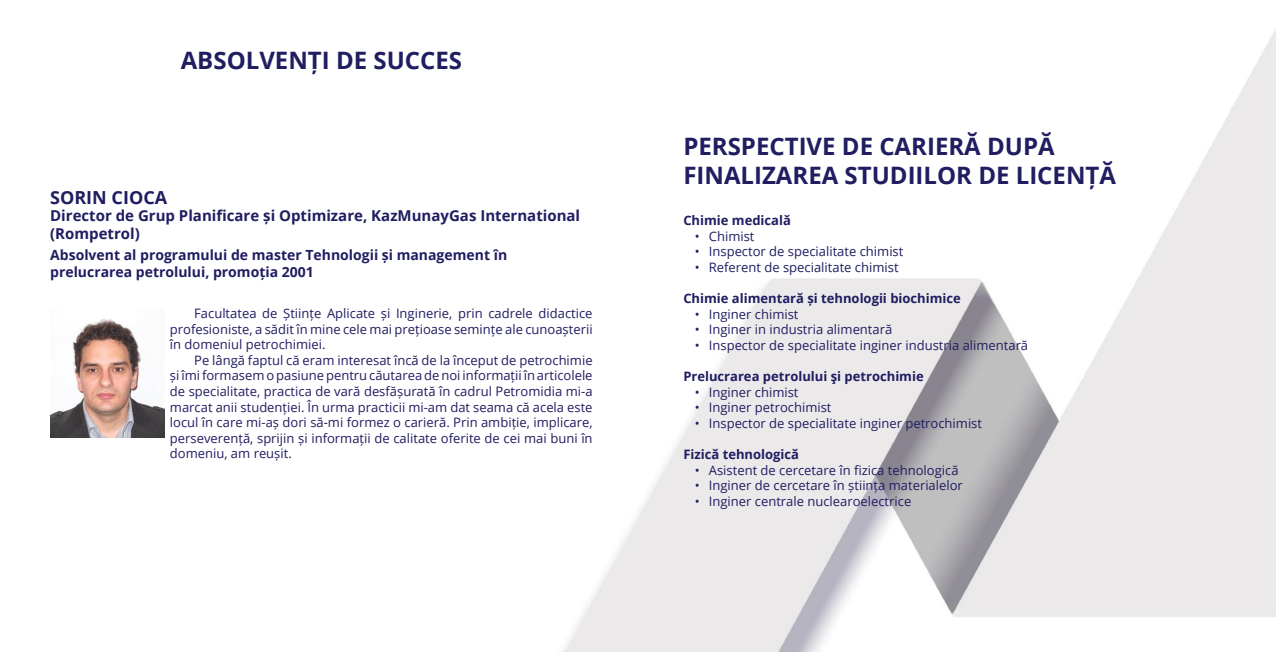
<style>
.page{position:relative;width:1276px;height:652px;background:#fff}
.page>*{position:absolute;margin:0;border:0;box-sizing:border-box;transform-origin:0 0}
.t1{font:700 24px/28.8px "Open Sans";color:#201d61}
.t2{font:700 18px "Open Sans";color:#201d61}
.t3{font:700 15px/18px "Open Sans";color:#201d61}
.t4{font:700 14px/16.8px "Open Sans";color:#201d61}
.t5{font:13px/15.6px "Open Sans";color:#201d61;text-align:justify}
.t6{font:700 13px "Open Sans";color:#201d61}
</style>
<div class="page">
<img style="left:164px;top:29px;width:1112px;height:623px">
<img style="left:50px;top:319px;width:114px;height:119px">
<h1 class="t1" style="left:181px;top:45px;width:283px">ABSOLVENȚI DE SUCCES</h1>
<h2 class="t2" style="left:50px;top:184px;width:119px">SORIN CIOCA</h2>
<p class="t3" style="left:50px;top:206px;width:531px">Director de Grup Planificare și Optimizare, KazMunayGas International (Rompetrol)</p>
<p class="t4" style="left:50px;top:246px;width:458px">Absolvent al programului de master Tehnologii și management în prelucrarea petrolului, promoția 2001</p>
<p class="t5" style="left:170px;top:305px;width:424px;text-indent:24px">Facultatea de Științe Aplicate și Inginerie, prin cadrele didactice profesioniste, a sădit în mine cele mai prețioase semințe ale cunoașterii în domeniul petrochimiei.</p>
<p class="t5" style="left:170px;top:352px;width:424px;text-indent:24px">Pe lângă faptul că eram interesat încă de la început de petrochimie și îmi formasem o pasiune pentru căutarea de noi informații în articolele de specialitate, practica de vară desfășurată în cadrul Petromidia mi-a marcat anii studenției. În urma practicii mi-am dat seama că acela este locul în care mi-aș dori să-mi formez o carieră. Prin ambiție, implicare, perseverență, sprijin și informații de calitate oferite de cei mai buni în domeniu, am reușit.</p>
<h1 class="t1" style="left:683px;top:132px;width:434px">PERSPECTIVE DE CARIERĂ DUPĂ<br>FINALIZAREA STUDIILOR DE LICENȚĂ</h1>
<p class="t6" style="left:683px;top:211px;width:109px">Chimie medicală</p>
<p class="t5" style="left:694px;top:228px;width:61px">• Chimist</p>
<p class="t5" style="left:694px;top:244px;width:210px">• Inspector de specialitate chimist</p>
<p class="t5" style="left:694px;top:259px;width:205px">• Referent de specialitate chimist</p>
<p class="t6" style="left:683px;top:289px;width:279px">Chimie alimentară și tehnologii biochimice</p>
<p class="t5" style="left:694px;top:306px;width:105px">• Inginer chimist</p>
<p class="t5" style="left:694px;top:322px;width:199px">• Inginer in industria alimentară</p>
<p class="t5" style="left:694px;top:337px;width:335px">• Inspector de specialitate inginer industria alimentară</p>
<p class="t6" style="left:683px;top:367px;width:242px">Prelucrarea petrolului şi petrochimie</p>
<p class="t5" style="left:694px;top:384px;width:105px">• Inginer chimist</p>
<p class="t5" style="left:694px;top:400px;width:138px">• Inginer petrochimist</p>
<p class="t5" style="left:694px;top:415px;width:289px">• Inspector de specialitate inginer petrochimist</p>
<p class="t6" style="left:683px;top:445px;width:117px">Fizică tehnologică</p>
<p class="t5" style="left:694px;top:462px;width:265px">• Asistent de cercetare în fizica tehnologică</p>
<p class="t5" style="left:694px;top:478px;width:270px">• Inginer de cercetare în știința materialelor</p>
<p class="t5" style="left:694px;top:493px;width:218px">• Inginer centrale nuclearoelectrice</p>
</div>
